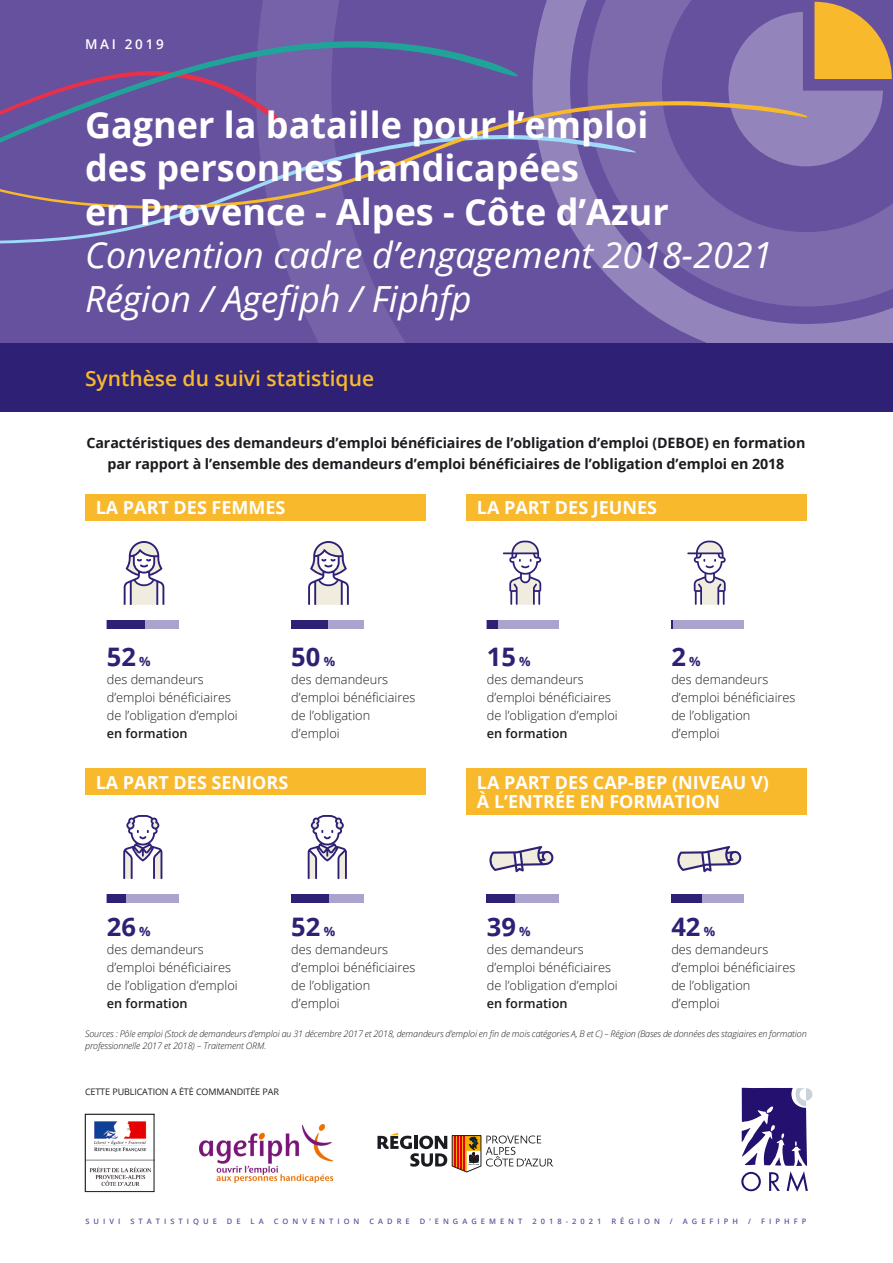
<style>
.page{position:relative;width:893px;height:1263px;background:#fff}
.page>*{position:absolute;margin:0;border:0;box-sizing:border-box;transform-origin:0 0}
.t1{font:700 36px/43.5px "Open Sans";color:#fff}
.t2{font:italic 36px "Open Sans";color:#fff}
.t3{font:700 25.5px "Open Sans";color:#2d2075}
.t4{font:600 21px "Open Sans";color:#f9b92d}
.t5{font:700 18px/19.5px "Open Sans";color:#fff}
.t6{font:700 14.25px/21px "Open Sans";letter-spacing:-.005em;color:#1b1c20;text-align:center}
.t7{font:600 13.5px "Open Sans";letter-spacing:.2em;color:#fff}
.t8{font:300 12.75px/18px "Open Sans";color:#1b1c20}
.t9{font:italic 300 9px/12px "Open Sans";letter-spacing:-.01em;color:#1b1c20}
.Texte_italique{font:9px "Open Sans";letter-spacing:-.015em;color:#1b1c20}
.t10{font:600 7.5px "Open Sans";letter-spacing:.535em;color:#66519f}
.s1{font-size:12.75px}
.s2{font-weight:600}
</style>
<div class="page">
<div style="left:0;top:0;width:893px;height:343px;background:#66519f"></div>
<svg style="left:258px;top:0;width:635px;height:343px"></svg>
<svg style="left:741px;top:1088px;width:71px;height:103px"></svg>
<div style="left:85px;top:494px;width:340px;height:27px;background:#f9b92d"></div>
<div style="left:85px;top:768px;width:340px;height:27px;background:#f9b92d"></div>
<div style="left:466px;top:494px;width:340px;height:27px;background:#f9b92d"></div>
<div style="left:466px;top:768px;width:340px;height:46px;background:#f9b92d"></div>
<div style="left:0;top:343px;width:893px;height:69px;background:#2d2075"></div>
<svg style="left:25px;top:42px;width:494px;height:59px"></svg>
<svg style="left:0;top:210px;width:636px;height:38px"></svg>
<svg style="left:0;top:101px;width:807px;height:109px"></svg>
<svg style="left:124px;top:541px;width:40px;height:64px"></svg>
<svg style="left:123px;top:815px;width:39px;height:64px"></svg>
<svg style="left:503px;top:541px;width:38px;height:64px"></svg>
<svg style="left:489px;top:846px;width:65px;height:26px"></svg>
<svg style="left:677px;top:846px;width:65px;height:26px"></svg>
<svg style="left:308px;top:541px;width:41px;height:64px"></svg>
<svg style="left:308px;top:815px;width:39px;height:64px"></svg>
<svg style="left:687px;top:541px;width:39px;height:64px"></svg>
<div style="left:107px;top:620px;width:72px;height:9px;background:#aca2ce"></div>
<div style="left:107px;top:894px;width:72px;height:9px;background:#aca2ce"></div>
<div style="left:487px;top:620px;width:72px;height:9px;background:#aca2ce"></div>
<div style="left:487px;top:894px;width:72px;height:9px;background:#aca2ce"></div>
<div style="left:291px;top:620px;width:72px;height:9px;background:#aca2ce"></div>
<div style="left:291px;top:894px;width:72px;height:9px;background:#aca2ce"></div>
<div style="left:671px;top:620px;width:72px;height:9px;background:#aca2ce"></div>
<div style="left:671px;top:894px;width:72px;height:9px;background:#aca2ce"></div>
<div style="left:107px;top:620px;width:37px;height:9px;background:#2d2075"></div>
<div style="left:291px;top:894px;width:38px;height:9px;background:#2d2075"></div>
<div style="left:291px;top:620px;width:36px;height:9px;background:#2d2075"></div>
<div style="left:487px;top:620px;width:11px;height:9px;background:#2d2075"></div>
<svg style="left:671px;top:620px;width:2px;height:9px"></svg>
<div style="left:107px;top:894px;width:19px;height:9px;background:#2d2075"></div>
<div style="left:487px;top:894px;width:28px;height:9px;background:#2d2075"></div>
<div style="left:671px;top:894px;width:31px;height:9px;background:#2d2075"></div>
<svg style="left:377px;top:1132px;width:176px;height:40px"></svg>
<img style="left:87px;top:1121px;width:65px;height:65px">
<div style="left:85px;top:1114px;width:69px;height:78px;border:1px solid #1b1c20"></div>
<img style="left:199px;top:1124px;width:134px;height:58px">
<p class="t7" style="left:85px;top:35px;width:80px">MAI 2019</p>
<p class="t1" style="left:85px;top:102px;width:585px">Gagner la bataille pour l’emploi des personnes handicapées<br>en Provence - Alpes - Côte d’Azur</p>
<p class="t2" style="left:85px;top:230px;width:689px">Convention cadre d’engagement 2018-2021</p>
<p class="t2" style="left:85px;top:274px;width:388px">Région / Agefiph / Fiphfp</p>
<p class="t4" style="left:85px;top:364px;width:291px">Synthèse du suivi statistique</p>
<p class="t6" style="left:86px;top:432px;width:720px">Caractéristiques des demandeurs d’emploi bénéficiaires de l’obligation d’emploi (DEBOE) en formation par rapport à l’ensemble des demandeurs d’emploi bénéficiaires de l’obligation d’emploi en 2018</p>
<p class="t5" style="left:96px;top:497px;width:191px">LA PART DES FEMMES</p>
<p class="t3" style="left:107px;top:639px;width:45px">52 <span class="s1">%</span></p>
<p class="t8" style="left:107px;top:670px;width:132px">des demandeurs d’emploi bénéficiaires de l’obligation d’emploi <span class="s2">en formation</span></p>
<p class="t3" style="left:291px;top:639px;width:45px">50 <span class="s1">%</span></p>
<p class="t8" style="left:291px;top:670px;width:126px">des demandeurs d’emploi bénéficiaires de l’obligation d’emploi</p>
<p class="t5" style="left:96px;top:772px;width:194px">LA PART DES SENIORS</p>
<p class="t5" style="left:477px;top:497px;width:182px">LA PART DES JEUNES</p>
<p class="t3" style="left:487px;top:639px;width:45px">15 <span class="s1">%</span></p>
<p class="t8" style="left:487px;top:670px;width:132px">des demandeurs d’emploi bénéficiaires de l’obligation d’emploi <span class="s2">en formation</span></p>
<p class="t3" style="left:671px;top:639px;width:31px">2 <span class="s1">%</span></p>
<p class="t8" style="left:671px;top:670px;width:126px">des demandeurs d’emploi bénéficiaires de l’obligation d’emploi</p>
<p class="t5" style="left:477px;top:772px;width:294px">LA PART DES CAP-BEP (NIVEAU V)<br>À L’ENTRÉE EN FORMATION</p>
<p class="t3" style="left:671px;top:909px;width:45px">42 <span class="s1">%</span></p>
<p class="t8" style="left:671px;top:940px;width:126px">des demandeurs d’emploi bénéficiaires de l’obligation d’emploi</p>
<p class="t9" style="left:85px;top:1027px;width:723px">Sources : Pôle emploi (Stock de demandeurs d’emploi au 31 décembre 2017 et 2018, demandeurs d’emploi en fin de mois catégories A, B et C) – Région (Bases de données des stagiaires en formation professionnelle 2017 et 2018) – Traitement ORM.</p>
<p class="Texte_italique" style="left:85px;top:1085px;width:195px">CETTE PUBLICATION A ĖTĖ COMMANDITĖE PAR</p>
<p class="t3" style="left:107px;top:909px;width:45px">26 <span class="s1">%</span></p>
<p class="t8" style="left:107px;top:940px;width:132px">des demandeurs d’emploi bénéficiaires de l’obligation d’emploi <span class="s2">en formation</span></p>
<p class="t3" style="left:291px;top:909px;width:45px">52 <span class="s1">%</span></p>
<p class="t8" style="left:291px;top:940px;width:126px">des demandeurs d’emploi bénéficiaires de l’obligation d’emploi</p>
<p class="t3" style="left:487px;top:909px;width:45px">39 <span class="s1">%</span></p>
<p class="t8" style="left:487px;top:940px;width:132px">des demandeurs d’emploi bénéficiaires de l’obligation d’emploi <span class="s2">en formation</span></p>
<p class="t10" style="left:85px;top:1216px;width:37px">SUIVI</p>
<p class="t10" style="left:130px;top:1216px;width:88px">STATISTIQUE</p>
<p class="t10" style="left:227px;top:1216px;width:15px">D E</p>
<p class="t10" style="left:251px;top:1216px;width:15px">L A</p>
<p class="t10" style="left:274px;top:1216px;width:87px">CONVENTION</p>
<p class="t10" style="left:370px;top:1216px;width:42px">CADRE</p>
<p class="t10" style="left:420px;top:1216px;width:104px">D’ENGAGEMENT</p>
<p class="t10" style="left:532px;top:1216px;width:70px">2018-2021</p>
<p class="t10" style="left:611px;top:1216px;width:50px">RÉGION</p>
<p class="t10" style="left:670px;top:1216px;width:4px">/</p>
<p class="t10" style="left:683px;top:1216px;width:57px">AGEFIPH</p>
<p class="t10" style="left:748px;top:1216px;width:4px">/</p>
<p class="t10" style="left:761px;top:1216px;width:47px">FIPHFP</p>
</div>
